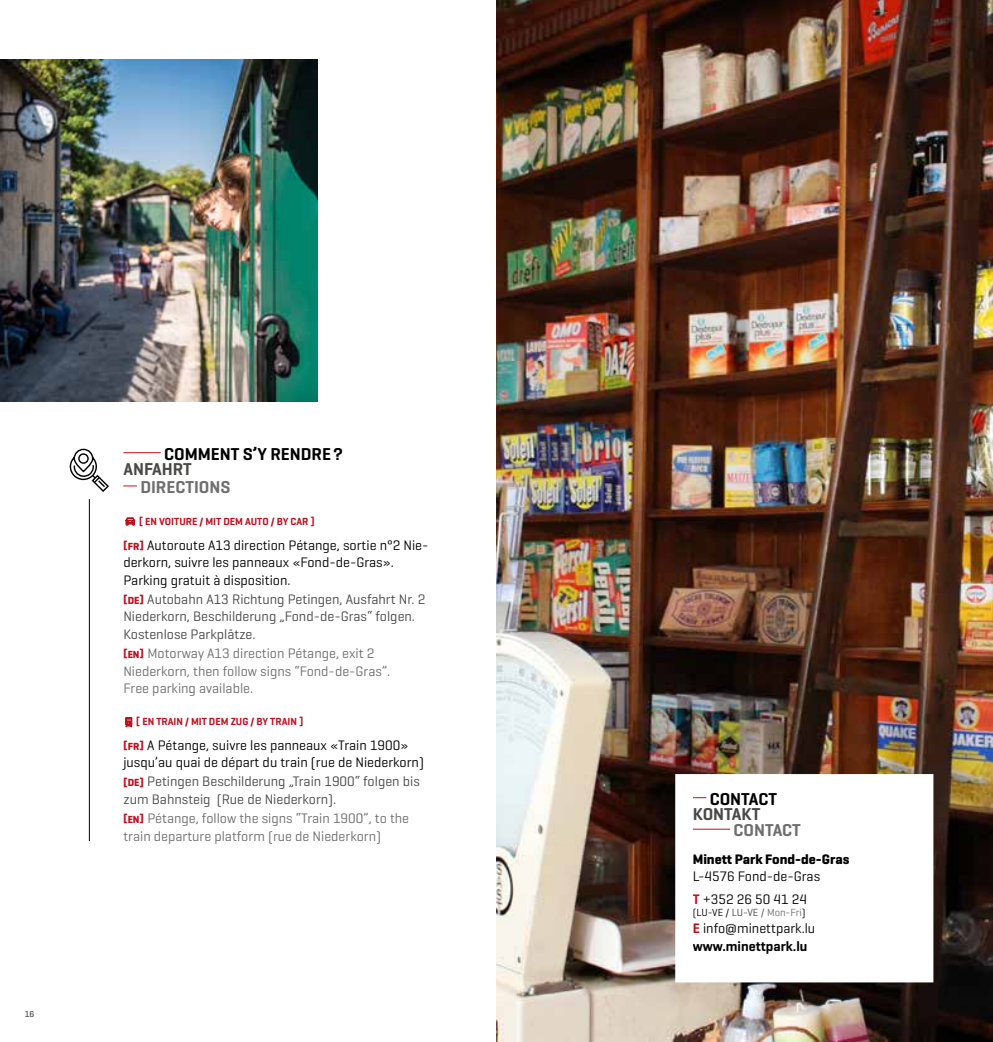
<style>
.page{position:relative;width:993px;height:1042px;background:#fff}
.page>*{position:absolute;margin:0;border:0;box-sizing:border-box;transform-origin:0 0}
.t1{font:600 17.5px "Geogrotesque";color:#000}
.t2{font:600 17.5px "Geogrotesque";color:#6e6e6e}
.t3{font:600 17.5px "Geogrotesque";color:#484847}
.t4{font:14px/17.5px "Geogrotesque";color:#000}
.t5{font:14px/17.5px "Geogrotesque";color:#484847}
.t6{font:14px/17.5px "Geogrotesque";color:#6e6e6e}
.t7{font:700 14px "Geogrotesque";color:#000}
.t8{font:600 10.5px "Geogrotesque";color:#be111f}
.t9{font:10.5px "Geogrotesque";color:#000}
.t10{font:500 8.75px "Geogrotesque";color:#484847}
.s1{font-weight:700;font-size:10.5px;color:#be111f}
.s2{font-weight:600;color:#be111f}
.s3{color:#484847}
.s4{color:#6e6e6e}
.s5{font-weight:600}
</style>
<div class="page">
<img style="left:496px;top:0;width:496px;height:1042px">
<svg style="left:666px;top:765px;width:275px;height:226px"></svg>
<hr style="left:89px;top:499px;width:1px;height:342px;background:#000">
<svg style="left:69px;top:448px;width:40px;height:44px"></svg>
<hr style="left:123px;top:452px;width:38px;height:1px;background:#be111f">
<svg style="left:123px;top:485px;width:14px;height:1px"></svg>
<svg style="left:125px;top:517px;width:10px;height:8px"></svg>
<svg style="left:125px;top:717px;width:7px;height:10px"></svg>
<img style="left:0;top:60px;width:317px;height:342px">
<p class="t10" style="left:25px;top:1008px;width:11px">16</p>
<p class="t1" style="left:164px;top:443px;width:180px">COMMENT S’Y RENDRE?</p>
<p class="t3" style="left:123px;top:458px;width:70px">ANFAHRT</p>
<p class="t2" style="left:140px;top:476px;width:91px">DIRECTIONS</p>
<p class="t8" style="left:139px;top:515px;width:177px">[ EN VOITURE / MIT DEM AUTO / BY CAR ]</p>
<p class="t4" style="left:123px;top:535px;width:306px"><span class="s1">[FR]</span> Autoroute A13 direction Pétange, sortie n°2 Nie&shy;derkorn, suivre les panneaux «Fond-de-Gras».<br>Parking gratuit à disposition.</p>
<p class="t5" style="left:123px;top:590px;width:303px"><span class="s1">[DE]</span> Autobahn A13 Richtung Petingen, Ausfahrt Nr. 2<br>Niederkorn, Beschilderung „Fond-de-Gras“ folgen.<br>Kostenlose Parkplätze.</p>
<p class="t6" style="left:123px;top:644px;width:268px"><span class="s1">[EN]</span> Motorway A13 direction Pétange, exit 2<br>Niederkorn, then follow signs “Fond-de-Gras”.<br>Free parking available.</p>
<p class="t8" style="left:136px;top:715px;width:168px">[ EN TRAIN / MIT DEM ZUG / BY TRAIN ]</p>
<p class="t4" style="left:123px;top:736px;width:302px"><span class="s1">[FR]</span> A Pétange, suivre les panneaux «Train 1900» jusqu’au quai de départ du train (rue de Niederkorn)</p>
<p class="t5" style="left:123px;top:772px;width:298px"><span class="s1">[DE]</span> Petingen Beschilderung „Train 1900“ folgen bis zum Bahnsteig (Rue de Niederkorn).</p>
<p class="t6" style="left:123px;top:809px;width:287px"><span class="s1">[EN]</span> Pétange, follow the signs “Train 1900”, to the train departure platform (rue de Niederkorn)</p>
<p class="t1" style="left:709px;top:788px;width:69px">CONTACT</p>
<p class="t3" style="left:692px;top:803px;width:69px">KONTAKT</p>
<p class="t2" style="left:733px;top:819px;width:69px">CONTACT</p>
<p class="t7" style="left:692px;top:850px;width:158px">Minett Park Fond-de-Gras</p>
<p class="t4" style="left:692px;top:865px;width:129px;line-height:22.4px">L-4576 Fond-de-Gras<br><span class="s2">T</span> +352 26 50 41 24</p>
<p class="t9" style="left:692px;top:905px;width:114px">(LU-VE / <span class="s3">LU-VE /</span> <span class="s4">Mon-Fri</span>)</p>
<p class="t4" style="left:692px;top:919px;width:124px"><span class="s2">E</span> info@minettpark.lu <span class="s5">www.minettpark.lu</span></p>
</div>
